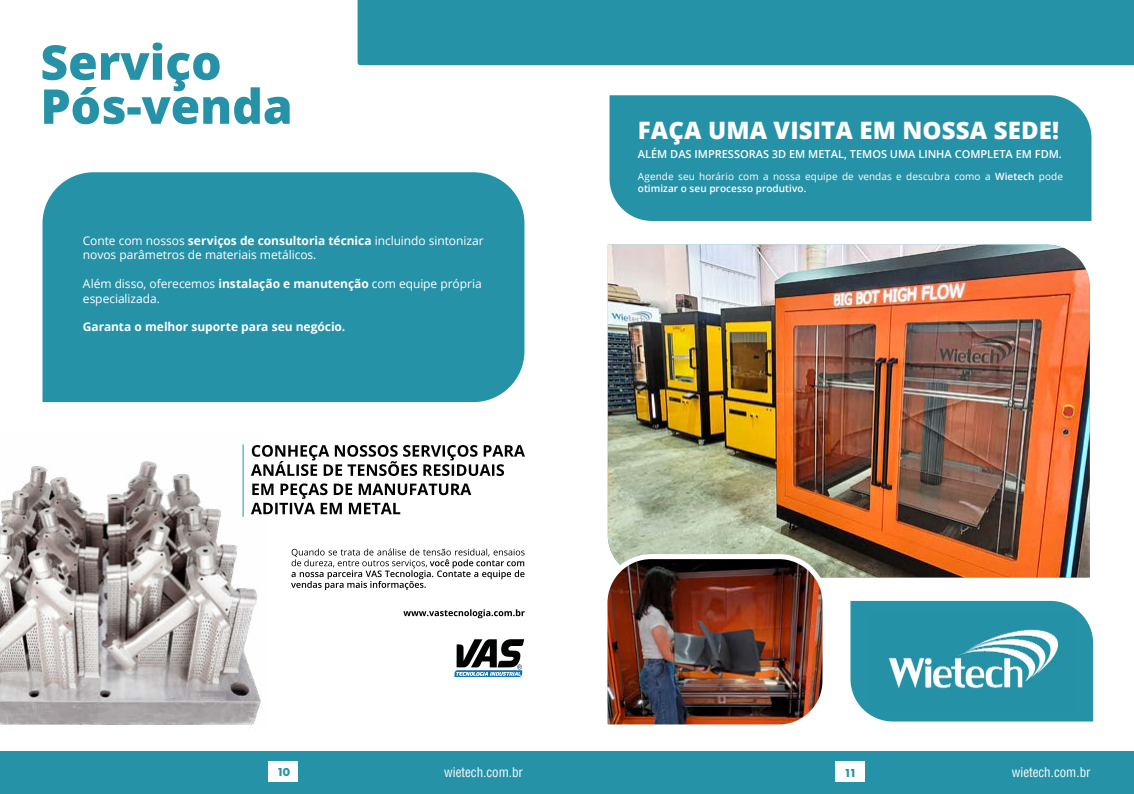
<style>
.page{position:relative;width:1134px;height:794px;background:#fff}
.page>*{position:absolute;margin:0;border:0;box-sizing:border-box;transform-origin:0 0}
.t1{font:800 24px "Open Sans";letter-spacing:.005em;color:#fff}
.t2{font:condensed 13px "Helvetica";color:#fff}
.t3{font:12px/14.4px "Open Sans";letter-spacing:-.005em;color:#fff}
.t4{font:700 12px "Open Sans";letter-spacing:-.005em;color:#fff}
.t5{font:700 12px "Futura PT";color:#2592a8}
.t6{font:600 11px "Open Sans";color:#fff}
.t7{font:10px/12px "Open Sans";letter-spacing:.005em;color:#fff}
.s1{font-weight:700}
.s2{font-weight:600}
</style>
<div class="page">
<div style="left:0;top:751px;width:1134px;height:43px;background:#2592a8"></div>
<div style="left:269px;top:761px;width:29px;height:21px;background:#fff"></div>
<div style="left:836px;top:761px;width:29px;height:21px;background:#fff"></div>
<svg style="left:43px;top:43px;width:247px;height:81px"></svg>
<svg style="left:291px;top:548px;width:233px;height:42px"></svg>
<svg style="left:403px;top:609px;width:122px;height:9px"></svg>
<svg style="left:266px;top:483px;width:205px;height:31px"></svg>
<svg style="left:266px;top:445px;width:259px;height:31px"></svg>
<div style="left:358px;top:0;width:776px;height:65px;background:#2592a8"></div>
<div style="left:43px;top:172px;width:481px;height:230px;background:#2592a8"></div>
<svg style="left:454px;top:639px;width:70px;height:38px"></svg>
<div style="left:609px;top:95px;width:482px;height:126px;background:#2592a8"></div>
<img style="left:0;top:444px;width:266px;height:285px">
<img style="left:608px;top:245px;width:482px;height:332px">
<img style="left:607px;top:551px;width:223px;height:174px">
<svg style="left:850px;top:601px;width:243px;height:120px;background:#3c9db1"></svg>
<img style="left:866px;top:610px;width:211px;height:102px">
<p class="t3" style="left:83px;top:233px;width:402px">Conte com nossos <span class="s1">serviços de consultoria técnica</span> incluindo sintonizar novos parâmetros de materiais metálicos.</p>
<p class="t3" style="left:83px;top:276px;width:400px">Além disso, oferecemos <span class="s1">instalação e manutenção</span> com equipe própria especializada.</p>
<p class="t4" style="left:83px;top:318px;width:264px">Garanta o melhor suporte para seu negócio.</p>
<h1 class="t1" style="left:638px;top:112px;width:423px">FAÇA UMA VISITA EM NOSSA SEDE!</h1>
<p class="t7" style="left:638px;top:170px;width:427px">Agende seu horário com a nossa equipe de vendas e descubra como a <span class="s2">Wietech</span> pode <span class="s2">otimizar o seu processo produtivo.</span></p>
<p class="t6" style="left:638px;top:146px;width:426px">ALÉM DAS IMPRESSORAS 3D EM METAL, TEMOS UMA LINHA COMPLETA EM FDM.</p>
<p class="t5" style="left:277px;top:764px;width:15px">10</p>
<p class="t2" style="left:444px;top:763px;width:80px">wietech.com.br</p>
<p class="t5" style="left:844px;top:765px;width:14px">11</p>
<p class="t2" style="left:1012px;top:763px;width:80px">wietech.com.br</p>
</div>
